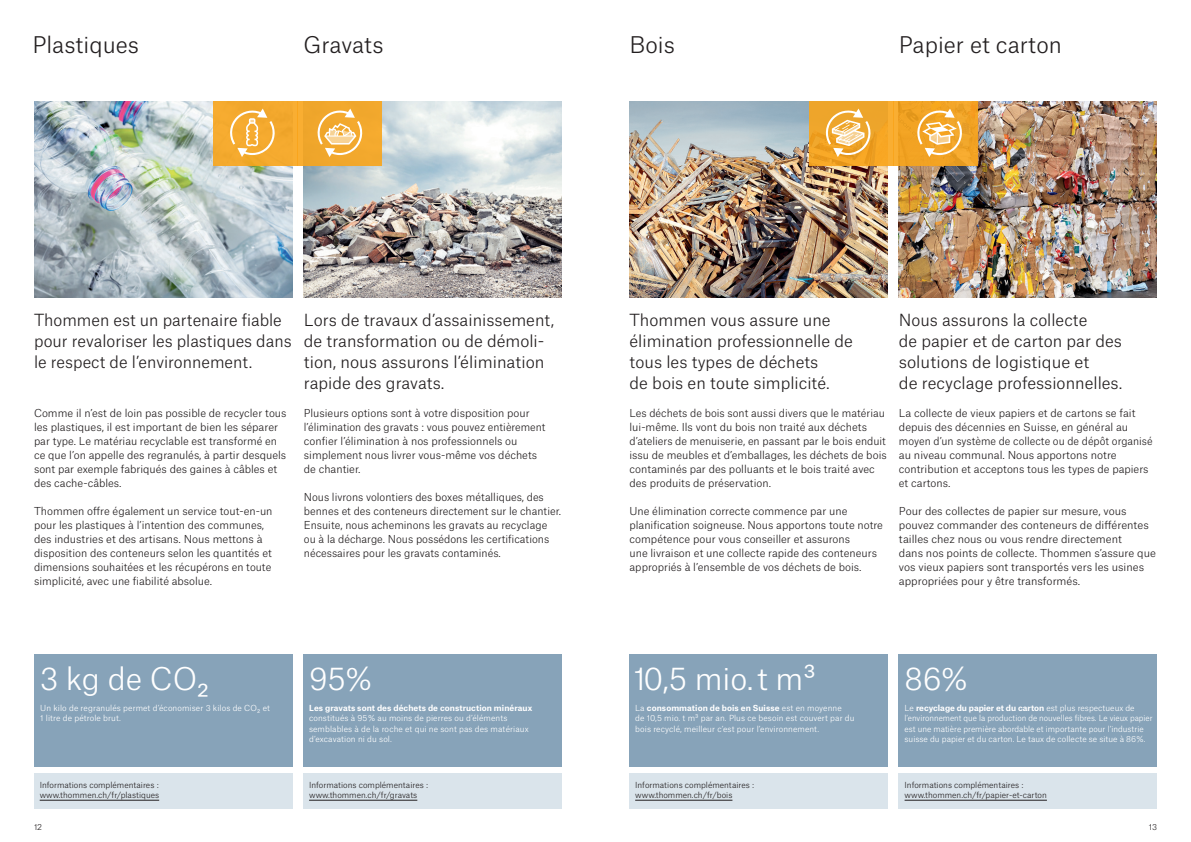
<style>
.page{position:relative;width:1191px;height:842px;background:#fff}
.page>*{position:absolute;margin:0;border:0;box-sizing:border-box;transform-origin:0 0}
.t1{font:300 30px "Atlas Grotesk";letter-spacing:-.005em;color:#fff}
.t2{font:300 22px "Atlas Grotesk";color:#231f20}
.t3{font:300 16px/21px "Atlas Grotesk";color:#231f20}
.t4{font:300 10.5px/14px "Atlas Grotesk";color:#231f20}
.t5{font:300 8px/10.5px "Atlas Grotesk";letter-spacing:.01em;color:#fff}
.t6{font:300 8px/10.5px "Atlas Grotesk";color:#231f20}
.t7{font:700 8px "Atlas Grotesk";letter-spacing:.01em;color:#fff}
.s1{font-weight:700}
</style>
<div class="page">
<img style="left:303px;top:102px;width:258px;height:196px">
<div style="left:303px;top:774px;width:258px;height:35px;background:#dae4eb"></div>
<hr style="left:309px;top:800px;width:108px;height:1px;background:#231f20">
<div style="left:303px;top:655px;width:258px;height:112px;background:#87a3b9"></div>
<div style="left:34px;top:774px;width:258px;height:35px;background:#dae4eb"></div>
<hr style="left:40px;top:800px;width:119px;height:1px;background:#231f20">
<img style="left:34px;top:102px;width:258px;height:196px">
<div style="left:34px;top:655px;width:258px;height:112px;background:#87a3b9"></div>
<div style="left:214px;top:102px;width:84px;height:64px;background:#f5aa2e"></div>
<div style="left:298px;top:102px;width:84px;height:64px;background:#f1a82d"></div>
<svg style="left:230px;top:109px;width:45px;height:48px"></svg>
<svg style="left:317px;top:109px;width:45px;height:48px"></svg>
<img style="left:899px;top:102px;width:258px;height:196px">
<div style="left:899px;top:774px;width:258px;height:35px;background:#dae4eb"></div>
<hr style="left:904px;top:800px;width:143px;height:1px;background:#231f20">
<div style="left:899px;top:655px;width:258px;height:112px;background:#87a3b9"></div>
<div style="left:629px;top:774px;width:258px;height:35px;background:#dae4eb"></div>
<hr style="left:635px;top:800px;width:97px;height:1px;background:#231f20">
<div style="left:629px;top:655px;width:258px;height:112px;background:#87a3b9"></div>
<img style="left:629px;top:102px;width:258px;height:196px">
<div style="left:809px;top:102px;width:84px;height:64px;background:linear-gradient(to right,#eea226,#f3a628)"></div>
<svg style="left:893px;top:102px;width:84px;height:64px;background:#f1a224"></svg>
<svg style="left:826px;top:109px;width:44px;height:48px"></svg>
<svg style="left:917px;top:109px;width:45px;height:48px"></svg>
<h2 class="t2" style="left:33px;top:27px;width:108px">Plastiques</h2>
<h2 class="t2" style="left:303px;top:27px;width:82px">Gravats</h2>
<h2 class="t2" style="left:629px;top:27px;width:47px">Bois</h2>
<h2 class="t2" style="left:899px;top:27px;width:165px">Papier et carton</h2>
<h3 class="t3" style="left:34px;top:307px;width:259px">Thommen est un partenaire fiable pour revaloriser les plastiques dans le respect de l’environnement.</h3>
<p class="t4" style="left:34px;top:405px;width:254px">Comme il n’est de loin pas possible de recycler tous les plastiques, il est important de bien les séparer par type. Le matériau recyclable est transformé en ce que l’on appelle des regranulés, à partir desquels sont par exemple fabriqués des gaines à câbles et des cache-câbles.</p>
<p class="t4" style="left:34px;top:503px;width:240px">Thommen offre également un service tout-en-un pour les plastiques à l’intention des communes, des industries et des artisans. Nous mettons à disposition des conteneurs selon les quantités et dimensions souhaitées et les récupérons en toute simplicité, avec une fiabilité absolue.</p>
<h3 class="t3" style="left:304px;top:307px;width:252px">Lors de travaux d’assainissement, de transformation ou de démoli&shy;tion, nous assurons l’élimination rapide des gravats.</h3>
<p class="t4" style="left:304px;top:405px;width:243px">Plusieurs options sont à votre disposition pour l’élimination des gravats : vous pouvez entièrement confier l’élimination à nos professionnels ou simplement nous livrer vous-même vos déchets de chantier.</p>
<p class="t4" style="left:304px;top:489px;width:259px">Nous livrons volontiers des boxes métalliques, des bennes et des conteneurs directement sur le chantier.<br>Ensuite, nous acheminons les gravats au recyclage ou à la décharge. Nous possédons les certifications nécessaires pour les gravats contaminés.</p>
<h3 class="t3" style="left:629px;top:307px;width:225px">Thommen vous assure une élimination professionnelle de tous les types de déchets<br>de bois en toute simplicité.</h3>
<p class="t4" style="left:629px;top:405px;width:259px">Les déchets de bois sont aussi divers que le matériau lui-même. Ils vont du bois non traité aux déchets d’ateliers de menuiserie, en passant par le bois enduit issu de meubles et d’emballages, les déchets de bois contaminés par des polluants et le bois traité avec des produits de préservation.</p>
<p class="t4" style="left:629px;top:503px;width:255px">Une élimination correcte commence par une planification soigneuse. Nous apportons toute notre compétence pour vous conseiller et assurons<br>une livraison et une collecte rapide des conteneurs appropriés à l’ensemble de vos déchets de bois.</p>
<h3 class="t3" style="left:899px;top:307px;width:225px">Nous assurons la collecte<br>de papier et de carton par des solutions de logistique et<br>de recyclage professionnelles.</h3>
<p class="t4" style="left:899px;top:405px;width:255px">La collecte de vieux papiers et de cartons se fait depuis des décennies en Suisse, en général au moyen d’un système de collecte ou de dépôt organisé au niveau communal. Nous apportons notre contribution et acceptons tous les types de papiers et cartons.</p>
<p class="t4" style="left:899px;top:503px;width:258px">Pour des collectes de papier sur mesure, vous pouvez commander des conteneurs de différentes tailles chez nous ou vous rendre directement<br>dans nos points de collecte. Thommen s’assure que vos vieux papiers sont transportés vers les usines appropriées pour y être transformés.</p>
<h1 class="t1" style="left:40px;top:655px;width:159px">3 kg de CO</h1>
<h1 class="t1" style="left:197px;top:674px;width:13px">2</h1>
<h1 class="t1" style="left:309px;top:655px;width:64px">95%</h1>
<h1 class="t1" style="left:633px;top:655px;width:184px">10,5 mio. t m3</h1>
<h1 class="t1" style="left:904px;top:655px;width:65px">86%</h1>
<p class="t5" style="left:40px;top:702px;width:218px">Un kilo de regranulés permet d’économiser 3 kilos de CO</p>
<p class="t5" style="left:257px;top:707px;width:5px">2</p>
<p class="t5" style="left:263px;top:702px;width:9px">et</p>
<p class="t5" style="left:40px;top:712px;width:82px">1 litre de pétrole brut.</p>
<p class="t7" style="left:309px;top:701px;width:225px">Les gravats sont des déchets de construction minéraux</p>
<p class="t5" style="left:309px;top:712px;width:221px">constitués à 95 % au moins de pierres ou d’éléments semblables à de la roche et qui ne sont pas des matériaux d’excavation ni du sol.</p>
<p class="t5" style="left:635px;top:702px;width:221px">La <span class="s1">consommation de bois en Suisse</span> est en moyenne<br>de 10,5 mio. t m3 par an. Plus ce besoin est couvert par du bois recyclé, meilleur c’est pour l’environnement.</p>
<p class="t5" style="left:904px;top:702px;width:250px">Le <span class="s1">recyclage du papier et du carton</span> est plus respectueux de l’environnement que la production de nouvelles fibres. Le vieux papier est une matière première abordable et importante pour l’industrie suisse du papier et du carton. Le taux de collecte se situe à 86 %.</p>
<p class="t6" style="left:40px;top:779px;width:121px">Informations complémentaires : www.thommen.ch/fr/plastiques</p>
<p class="t6" style="left:309px;top:779px;width:121px">Informations complémentaires : www.thommen.ch/fr/gravats</p>
<p class="t6" style="left:635px;top:779px;width:121px">Informations complémentaires : www.thommen.ch/fr/bois</p>
<p class="t6" style="left:904px;top:779px;width:144px">Informations complémentaires : www.thommen.ch/fr/papier-et-carton</p>
<p class="t6" style="left:34px;top:821px;width:10px">12</p>
<p class="t6" style="left:1148px;top:821px;width:10px">13</p>
</div>
